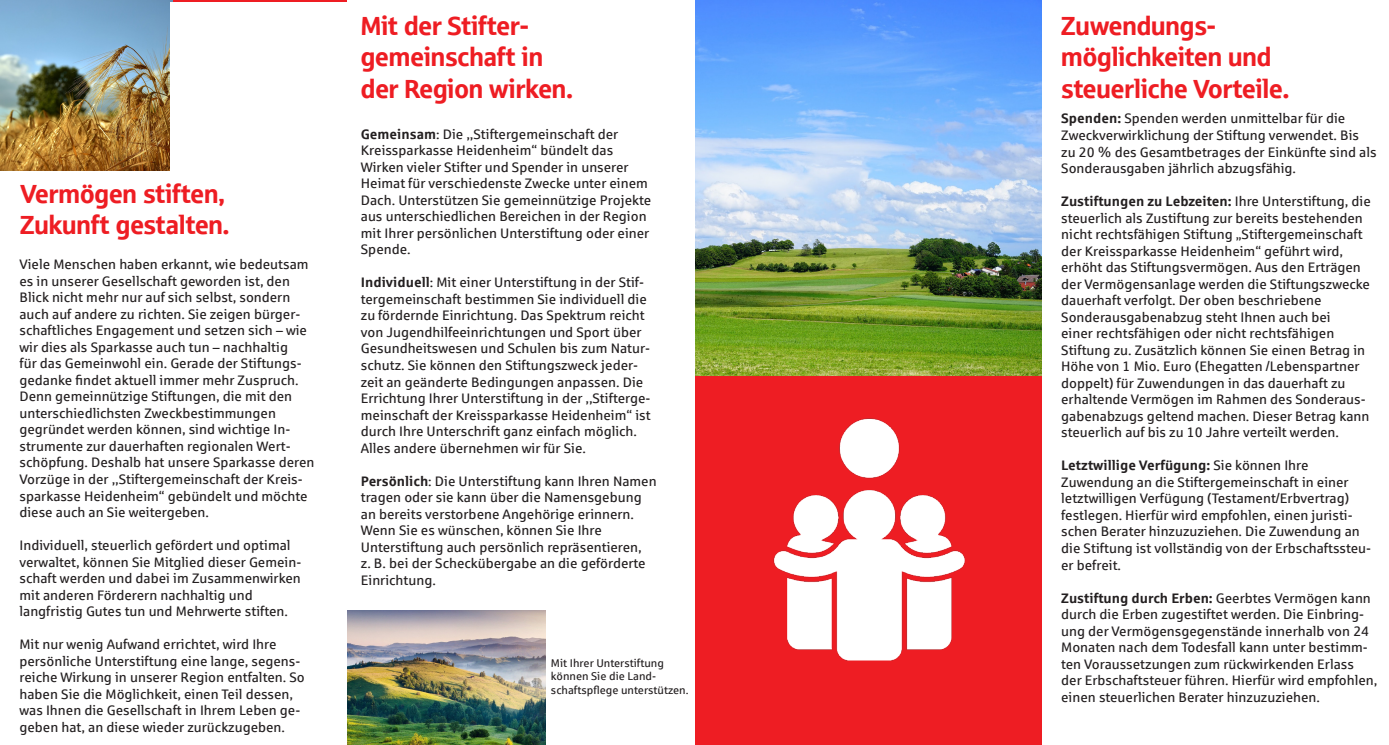
<style>
.page{position:relative;width:1389px;height:745px;background:#fff}
.page>*{position:absolute;margin:0;border:0;box-sizing:border-box;transform-origin:0 0}
.t1{font:26.25px/31.5px "Sparkasse Head";color:#ee1d23}
.t2{font:13.75px/16.5px "Sparkasse Rg";color:#231f20}
.t3{font:700 13.75px "Sparkasse Rg";color:#231f20}
.t4{font:11.25px/13.5px "Sparkasse Rg";color:#231f20}
.s1{font-weight:700}
.s2{font-weight:400}
</style>
<div class="page">
<img style="left:0;top:0;width:173px;height:171px">
<img style="left:170px;top:3px;width:3px;height:168px">
<img style="left:347px;top:610px;width:199px;height:134px">
<div style="left:695px;top:358px;width:346px;height:386px;background:#ee1d23"></div>
<img style="left:695px;top:0;width:346px;height:375px">
<img style="left:773px;top:418px;width:192px;height:243px">
<p class="t1" style="left:20px;top:177px;width:206px">Vermögen stiften,</p>
<p class="t1" style="left:20px;top:208px;width:211px">Zukunft gestalten.</p>
<p class="t2" style="left:19px;top:256px;width:296px">Viele Menschen haben erkannt, wie bedeutsam es in unserer Gesellschaft geworden ist, den Blick nicht mehr nur auf sich selbst, sondern auch auf andere zu richten. Sie zeigen bürger&shy;schaftliches Engagement und setzen sich – wie wir dies als Sparkasse auch tun – nachhaltig<br>für das Gemeinwohl ein. Gerade der Stiftungs&shy;gedanke findet aktuell immer mehr Zuspruch.<br>Denn gemeinnützige Stiftungen, die mit den unterschiedlichsten Zweckbestimmungen gegründet werden können, sind wichtige In&shy;strumente zur dauerhaften regionalen Wert&shy;schöpfung. Deshalb hat unsere Sparkasse deren Vorzüge in der ,,Stiftergemeinschaft der Kreis&shy;sparkasse Heidenheim“ gebündelt und möchte diese auch an Sie weitergeben.</p>
<p class="t2" style="left:19px;top:536px;width:283px">Individuell, steuerlich gefördert und optimal verwaltet, können Sie Mitglied dieser Gemein&shy;schaft werden und dabei im Zusammenwirken mit anderen Förderern nachhaltig und langfristig Gutes tun und Mehrwerte stiften.</p>
<p class="t2" style="left:19px;top:635px;width:287px">Mit nur wenig Aufwand errichtet, wird Ihre persönliche Unterstiftung eine lange, segens&shy;reiche Wirkung in unserer Region entfalten. So haben Sie die Möglichkeit, einen Teil dessen, was Ihnen die Gesellschaft in Ihrem Leben ge&shy;geben hat, an diese wieder zurückzugeben.</p>
<p class="t1" style="left:361px;top:9px;width:184px">Mit der Stifter&shy;gemeinschaft in</p>
<p class="t1" style="left:361px;top:72px;width:213px">der Region wirken.</p>
<p class="t2" style="left:361px;top:125px;width:292px"><span class="s1">Gemeinsam</span>: Die ,,Stiftergemeinschaft der Kreissparkasse Heidenheim“ bündelt das Wirken vieler Stifter und Spender in unserer Heimat für verschiedenste Zwecke unter einem Dach. Unterstützen Sie gemeinnützige Projekte aus unterschiedlichen Bereichen in der Region mit Ihrer persönlichen Unterstiftung oder einer Spende.</p>
<p class="t2" style="left:361px;top:274px;width:291px"><span class="s1">Individuell</span>: Mit einer Unterstiftung in der Stif&shy;tergemeinschaft bestimmen Sie individuell die zu fördernde Einrichtung. Das Spektrum reicht von Jugendhilfeeinrichtungen und Sport über Gesundheitswesen und Schulen bis zum Natur&shy;schutz. Sie können den Stiftungszweck jeder&shy;zeit an geänderte Bedingungen anpassen. Die Errichtung Ihrer Unterstiftung in der ,,Stifterge&shy;meinschaft der Kreissparkasse Heidenheim“ ist durch Ihre Unterschrift ganz einfach möglich.<br>Alles andere übernehmen wir für Sie.</p>
<p class="t2" style="left:361px;top:472px;width:297px"><span class="s1">Persönlich</span>: Die Unterstiftung kann Ihren Namen tragen oder sie kann über die Namensgebung an bereits verstorbene Angehörige erinnern.<br>Wenn Sie es wünschen, können Sie Ihre Unterstiftung auch persönlich repräsentieren,<br>z. B. bei der Scheckübergabe an die geförderte Einrichtung.</p>
<p class="t4" style="left:551px;top:655px;width:115px">Mit Ihrer Unterstiftung</p>
<p class="t4" style="left:551px;top:669px;width:139px">können Sie die Land&shy;schaftspflege unterstützen.</p>
<p class="t1" style="left:1061px;top:9px;width:156px">Zuwendungs-</p>
<p class="t1" style="left:1061px;top:40px;width:212px">möglichkeiten und</p>
<p class="t1" style="left:1061px;top:72px;width:230px">steuerliche Vorteile.</p>
<p class="t2" style="left:1061px;top:110px;width:317px"><span class="s1">Spenden:</span> Spenden werden unmittelbar für die Zweckverwirklichung der Stiftung verwendet. Bis zu 20 % des Gesamtbetrages der Einkünfte sind als Sonderausgaben jährlich abzugsfähig.</p>
<p class="t2" style="left:1061px;top:192px;width:311px"><span class="s1">Zustiftungen zu Lebzeiten:</span> Ihre Unterstiftung, die steuerlich als Zustiftung zur bereits bestehenden nicht rechtsfähigen Stiftung „Stiftergemeinschaft der Kreissparkasse Heidenheim“ geführt wird, erhöht das Stiftungsvermögen. Aus den Erträgen der Vermögensanlage werden die Stiftungszwecke</p>
<p class="t2" style="left:1061px;top:291px;width:310px">dauerhaft verfolgt. Der oben beschriebene Sonderausgabenabzug steht Ihnen auch bei<br>einer rechtsfähigen oder nicht rechtsfähigen Stiftung zu. Zusätzlich können Sie einen Betrag in Höhe von 1 Mio. Euro (Ehegatten /Lebenspartner doppelt) für Zuwendungen in das dauerhaft zu erhaltende Vermögen im Rahmen des Sonderaus&shy;gabenabzugs geltend machen. Dieser Betrag kann steuerlich auf bis zu 10 Jahre verteilt werden.</p>
<p class="t3" style="left:1061px;top:456px;width:249px">Letztwillige Verfügung: <span class="s2">Sie können Ihre</span></p>
<p class="t2" style="left:1061px;top:473px;width:311px">Zuwendung an die Stiftergemeinschaft in einer letztwilligen Verfügung (Testament/Erbvertrag) festlegen. Hierfür wird empfohlen, einen juristi&shy;schen Berater hinzuzuziehen. Die Zuwendung an die Stiftung ist vollständig von der Erbschaftssteu&shy;er befreit.</p>
<p class="t2" style="left:1061px;top:588px;width:311px"><span class="s1">Zustiftung durch Erben:</span> Geerbtes Vermögen kann durch die Erben zugestiftet werden. Die Einbring-</p>
<p class="t2" style="left:1061px;top:621px;width:317px">ung der Vermögensgegenstände innerhalb von 24<br>Monaten nach dem Todesfall kann unter bestimm&shy;ten Voraussetzungen zum rückwirkenden Erlass der Erbschaftsteuer führen. Hierfür wird empfohlen, einen steuerlichen Berater hinzuzuziehen.</p>
</div>
